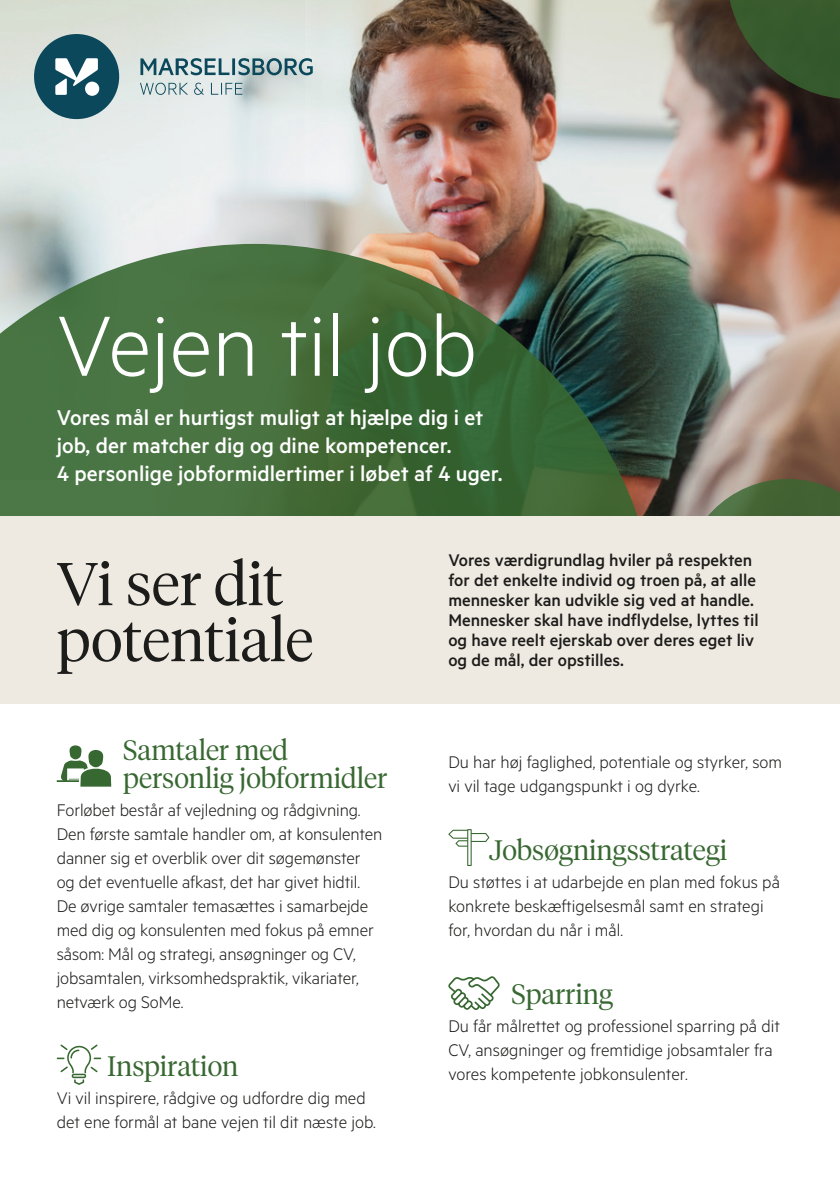
<style>
.page{position:relative;width:840px;height:1191px;background:#fff}
.page>*{position:absolute;margin:0;border:0;box-sizing:border-box;transform-origin:0 0}
.Overskrift{font:300 96px "Metric";color:#fff}
.Citat_start{font:300 60px/56px "Tiempos Headline";color:#1c1c1b}
.Mellemrubrik_1{font:300 28px/28px "Tiempos Headline";color:#386831}
.Brødtekst{font:500 24px/28px "Metric";color:#fff}
.Brødtekst-2{font:300 19px/24px "Metric";letter-spacing:-.005em;color:#1c1c1b}
.Indholdtekst{font:500 19px/20px "Metric";color:#1c1c1b}
.Mellemrubrik_1-2{font:300 19px/24px "Metric";color:#1c1c1b}
</style>
<div class="page">
<img style="left:0;top:0;width:151px;height:244px">
<img style="left:151px;top:0;width:688px;height:516px">
<svg style="left:140px;top:83px;width:48px;height:12px"></svg>
<svg style="left:194px;top:83px;width:10px;height:12px"></svg>
<svg style="left:211px;top:83px;width:31px;height:12px"></svg>
<svg style="left:140px;top:58px;width:172px;height:17px;background:#83a1a8"></svg>
<div style="left:34px;top:34px;width:85px;height:85px;background:#0b485c;border-radius:50%"></div>
<svg style="left:85px;top:82px;width:14px;height:14px"></svg>
<svg style="left:55px;top:58px;width:43px;height:37px"></svg>
<svg style="left:0;top:244px;width:651px;height:272px;background:#496c42"></svg>
<svg style="left:57px;top:745px;width:54px;height:41px"></svg>
<svg style="left:57px;top:1044px;width:44px;height:41px"></svg>
<svg style="left:448px;top:829px;width:41px;height:37px"></svg>
<svg style="left:448px;top:976px;width:51px;height:34px"></svg>
<svg style="left:726px;top:0;width:113px;height:99px;background:#394d2b"></svg>
<svg style="left:682px;top:479px;width:157px;height:37px;background:#667453"></svg>
<div style="left:0;top:516px;width:839px;height:187px;background:#efeae1"></div>
<p class="Overskrift" style="left:57px;top:290px;width:421px">Vejen til job</p>
<p class="Brødtekst" style="left:57px;top:403px;width:447px">Vores mål er hurtigst muligt at hjælpe dig i et job, der matcher dig og dine kompetencer.<br>4 personlige jobformidlertimer i løbet af 4 uger.</p>
<p class="Citat_start" style="left:57px;top:553px;width:258px">Vi ser dit potentiale</p>
<p class="Mellemrubrik_1" style="left:123px;top:734px;width:266px">Samtaler med personlig jobformidler</p>
<p class="Brødtekst-2" style="left:57px;top:797px;width:327px">Forløbet består af vejledning og rådgivning.<br>Den første samtale handler om, at konsulenten danner sig et overblik over dit søgemønster og det eventuelle afkast, det har givet hidtil.<br>De øvrige samtaler temasættes i samarbejde med dig og konsulenten med fokus på emner såsom: Mål og strategi, ansøgninger og CV, jobsamtalen, virksomhedspraktik, vikariater, netværk og SoMe.</p>
<p class="Mellemrubrik_1" style="left:107px;top:1051px;width:133px">Inspiration</p>
<p class="Brødtekst-2" style="left:57px;top:1085px;width:320px">Vi vil inspirere, rådgive og udfordre dig med det ene formål at bane vejen til dit næste job.</p>
<p class="Indholdtekst" style="left:448px;top:549px;width:311px">Vores værdigrundlag hviler på respekten for det enkelte individ og troen på, at alle mennesker kan udvikle sig ved at handle.<br>Mennesker skal have indflydelse, lyttes til og have reelt ejerskab over deres eget liv og de mål, der opstilles.</p>
<p class="Brødtekst-2" style="left:448px;top:749px;width:335px">Du har høj faglighed, potentiale og styrker, som vi vil tage udgangspunkt i og dyrke.</p>
<p class="Mellemrubrik_1" style="left:489px;top:835px;width:239px">Jobsøgningsstrategi</p>
<p class="Brødtekst-2" style="left:448px;top:869px;width:333px">Du støttes i at udarbejde en plan med fokus på konkrete beskæftigelsesmål samt en strategi for, hvordan du når i mål.</p>
<p class="Mellemrubrik_1" style="left:511px;top:979px;width:103px">Sparring</p>
<p class="Mellemrubrik_1-2" style="left:448px;top:1013px;width:333px">Du får målrettet og professionel sparring på dit<br>CV, ansøgninger og fremtidige jobsamtaler fra vores kompetente jobkonsulenter.</p>
</div>
